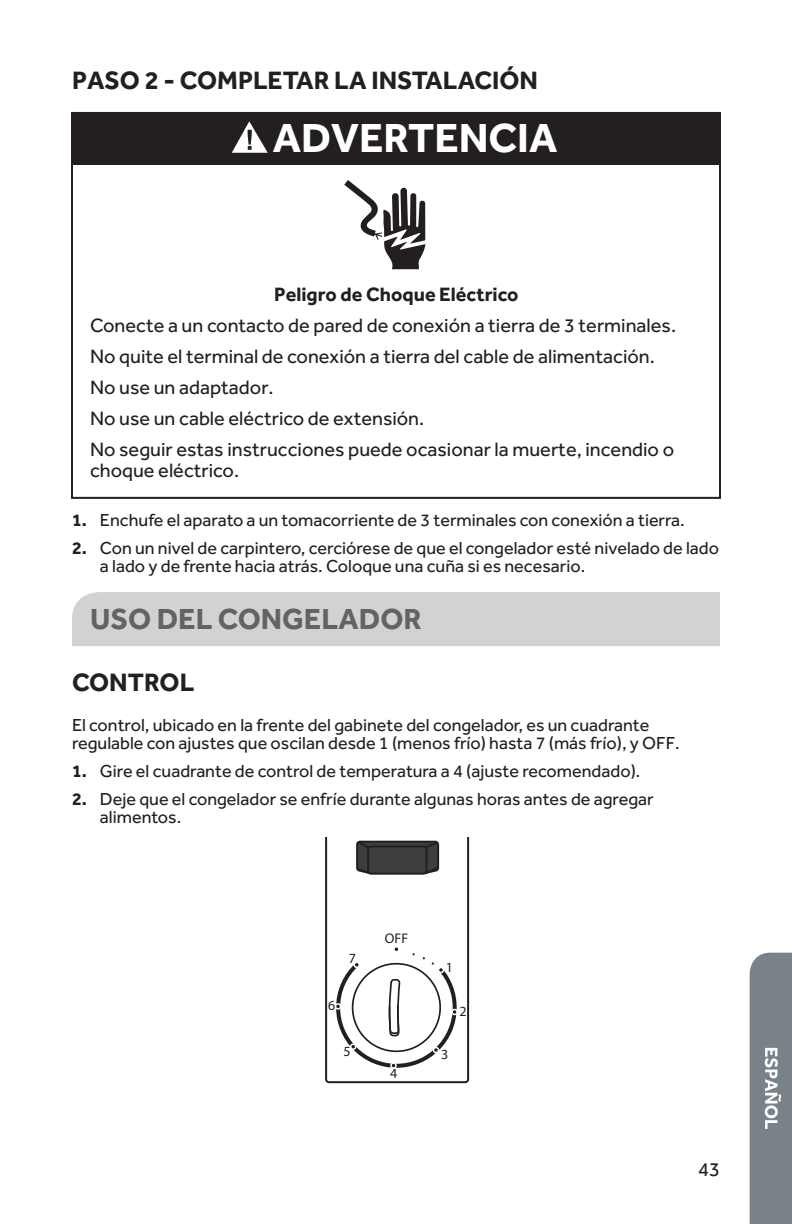
<style>
.page{position:relative;width:792px;height:1224px;background:#fff}
.page>*{position:absolute;margin:0;border:0;box-sizing:border-box;transform-origin:0 0}
.t1{font:700 42px "Effra";color:#fff}
.t2{font:700 30px "Effra";color:#636366}
.t3{font:700 26px "Effra";color:#231f20}
.t4{font:20px/31px "Effra";color:#231f20}
.t5{font:700 20px "Effra";color:#231f20}
.t6{font:18px/18px "Effra";color:#231f20}
.t7{font:14px "Myriad Pro";color:#231f20}
.s1{font-weight:700}
</style>
<div class="page">
<div style="left:750px;top:953px;width:42px;height:271px;background:#798189"></div>
<div style="left:72px;top:113px;width:648px;height:52px;background:#231f20"></div>
<svg style="left:232px;top:121px;width:36px;height:32px"></svg>
<svg style="left:344px;top:180px;width:82px;height:89px"></svg>
<div style="left:72px;top:592px;width:648px;height:54px;background:#d1d2d4"></div>
<svg style="left:325px;top:838px;width:144px;height:245px"></svg>
<h3 class="t3" style="left:72px;top:65px;width:468px">PASO 2 - COMPLETAR LA INSTALACIÓN</h3>
<h1 class="t1" style="left:273px;top:113px;width:286px">ADVERTENCIA</h1>
<p class="t5" style="left:274px;top:282px;width:246px">Peligro de Choque Eléctrico</p>
<p class="t4" style="left:90px;top:309px;width:588px">Conecte a un contacto de pared de conexión a tierra de 3 terminales.<br>No quite el terminal de conexión a tierra del cable de alimentación.<br>No use un adaptador.<br>No use un cable eléctrico de extensión.<br>No seguir estas instrucciones puede ocasionar la muerte, incendio o</p>
<p class="t4" style="left:90px;top:454px;width:151px">choque eléctrico.</p>
<p class="t6" style="left:72px;top:511px;width:614px"><span class="s1">1.</span> Enchufe el aparato a un tomacorriente de 3 terminales con conexión a tierra.</p>
<p class="t6" style="left:100px;top:539px;width:621px;text-indent:-28px"><span class="s1">2.</span> Con un nivel de carpintero, cerciórese de que el congelador esté nivelado de lado a lado y de frente hacia atrás. Coloque una cuña si es necesario.</p>
<h2 class="t2" style="left:90px;top:601px;width:333px">USO DEL CONGELADOR</h2>
<h3 class="t3" style="left:72px;top:667px;width:124px">CONTROL</h3>
<p class="t6" style="left:72px;top:716px;width:609px">El control, ubicado en la frente del gabinete del congelador, es un cuadrante regulable con ajustes que oscilan desde 1 (menos frío) hasta 7 (más frío), y OFF.</p>
<p class="t6" style="left:72px;top:762px;width:570px"><span class="s1">1.</span> Gire el cuadrante de control de temperatura a 4 (ajuste recomendado).</p>
<p class="t6" style="left:100px;top:790px;width:555px;text-indent:-28px"><span class="s1">2.</span> Deje que el congelador se enfríe durante algunas horas antes de agregar alimentos.</p>
<p class="t7" style="left:349px;top:950px;width:9px">7</p>
<p class="t7" style="left:328px;top:996px;width:9px">6</p>
<p class="t7" style="left:344px;top:1043px;width:9px">5</p>
<p class="t7" style="left:385px;top:930px;width:25px">OFF</p>
<p class="t7" style="left:390px;top:1065px;width:9px">4</p>
<p class="t7" style="left:446px;top:959px;width:9px">1</p>
<p class="t7" style="left:460px;top:1003px;width:9px">2</p>
<p class="t7" style="left:441px;top:1046px;width:9px">3</p>
<p class="t4" style="left:698px;top:1153px;width:23px">43</p>
</div>
